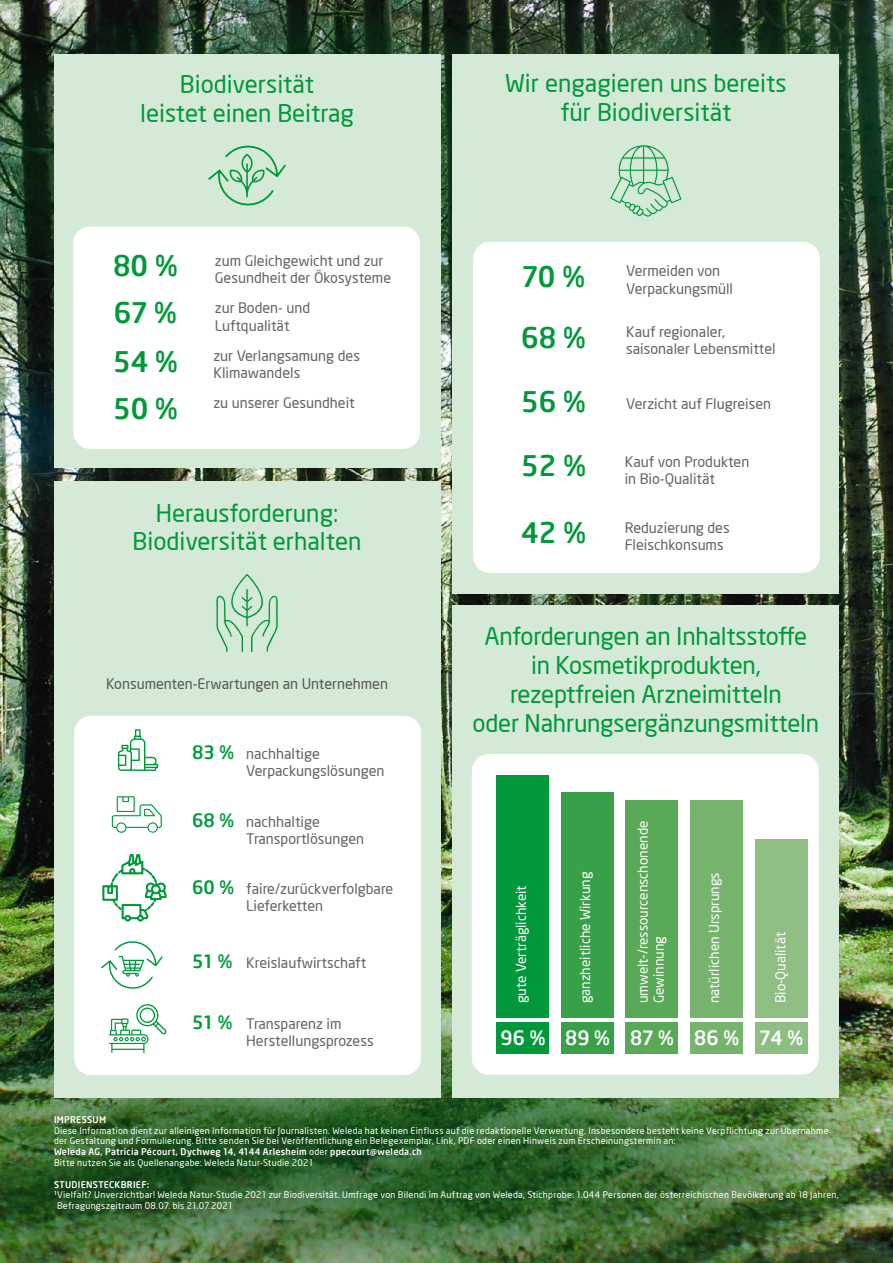
<style>
.page{position:relative;width:893px;height:1263px;background:#fff}
.page>*{position:absolute;margin:0;border:0;box-sizing:border-box;transform-origin:0 0}
.t1{font:700 27.9px/47.2px "Neo Sans Weleda";color:#00983a}
.t2{font:500 24px/28.8px "Neo Sans Weleda";letter-spacing:-.01em;color:#00983a;text-align:center}
.t3{font:700 19.35px "Neo Sans Weleda";color:#fff}
.t4{font:500 14.25px/17.2px "Neo Sans Weleda";color:#646363}
.t5{font:500 14.25px "Neo Sans Weleda";color:#575756}
.t6{font:500 13.5px/16.2px "Neo Sans Weleda";color:#fff}
.t7{font:500 9px/10.8px "Neo Sans Weleda";letter-spacing:.03em;color:#fff}
.t8{font:700 9px "Neo Sans Weleda";letter-spacing:.03em;color:#fff}
.s1{font-weight:700;font-size:18px;color:#00983a}
.s2{font-weight:700}
</style>
<div class="page">
<img style="left:0;top:284px;width:893px;height:715px">
<img style="left:0;top:999px;width:893px;height:264px">
<img style="left:0;top:0;width:453px;height:317px">
<img style="left:444px;top:0;width:449px;height:284px">
<div style="left:54px;top:54px;width:386px;height:414px;background:#d5e9d7"></div>
<div style="left:73px;top:226px;width:347px;height:223px;background:#fff;border-radius:17px"></div>
<svg style="left:208px;top:145px;width:78px;height:61px"></svg>
<div style="left:54px;top:480px;width:386px;height:617px;background:#d5e9d7"></div>
<div style="left:74px;top:716px;width:347px;height:359px;background:#fff;border-radius:17px"></div>
<svg style="left:101px;top:941px;width:62px;height:48px"></svg>
<svg style="left:109px;top:1004px;width:58px;height:49px"></svg>
<svg style="left:103px;top:729px;width:63px;height:192px"></svg>
<div style="left:453px;top:54px;width:386px;height:539px;background:#d5e9d7"></div>
<div style="left:473px;top:242px;width:347px;height:331px;background:#fff;border-radius:17px"></div>
<svg style="left:610px;top:144px;width:72px;height:73px"></svg>
<div style="left:453px;top:605px;width:386px;height:492px;background:#d5e9d7"></div>
<div style="left:472px;top:754px;width:347px;height:321px;background:#fff;border-radius:17px"></div>
<div style="left:497px;top:1022px;width:52px;height:32px;background:#00983a"></div>
<div style="left:561px;top:1022px;width:52px;height:32px;background:#38a048"></div>
<div style="left:626px;top:1022px;width:52px;height:32px;background:#5aa959"></div>
<div style="left:690px;top:1022px;width:53px;height:32px;background:#76b36d"></div>
<div style="left:755px;top:1022px;width:52px;height:32px;background:#8ebe82"></div>
<div style="left:497px;top:775px;width:52px;height:242px;background:#00983a"></div>
<div style="left:561px;top:792px;width:52px;height:225px;background:#38a048"></div>
<div style="left:626px;top:800px;width:52px;height:217px;background:#5aa959"></div>
<div style="left:690px;top:800px;width:53px;height:217px;background:#76b36d"></div>
<div style="left:755px;top:839px;width:52px;height:178px;background:#8ebe82"></div>
<svg style="left:216px;top:574px;width:62px;height:79px"></svg>
<h2 class="t2" style="left:140px;top:69px;width:215px">Biodiversität<br>leistet einen Beitrag</h2>
<h1 class="t1" style="left:113px;top:242px;width:66px">80 %</h1>
<h1 class="t1" style="left:114px;top:289px;width:64px">67 %</h1>
<h1 class="t1" style="left:113px;top:337px;width:66px">54 %<br>50 %</h1>
<h3 class="t4" style="left:215px;top:251px;width:170px">zum Gleichgewicht und zur</h3>
<h3 class="t4" style="left:215px;top:262px;width:178px;line-height:30.6px">Gesundheit der Ökosysteme zur Boden- und</h3>
<h3 class="t4" style="left:215px;top:316px;width:76px">Luftqualität</h3>
<h3 class="t4" style="left:213px;top:347px;width:148px">zur Verlangsamung des<br>Klimawandels</h3>
<h3 class="t4" style="left:213px;top:394px;width:143px">zu unserer Gesundheit</h3>
<h2 class="t2" style="left:133px;top:498px;width:230px">Herausforderung:<br>Biodiversität erhalten</h2>
<h3 class="t5" style="left:106px;top:675px;width:283px">Konsumenten-Erwartungen an Unternehmen</h3>
<h3 class="t4" style="left:246px;top:745px;width:140px;text-indent:-54px"><span class="s1">83 %</span> nachhaltige<br>Verpackungslösungen</h3>
<h3 class="t4" style="left:246px;top:813px;width:120px;text-indent:-54px"><span class="s1">68 %</span> nachhaltige<br>Transportlösungen</h3>
<h3 class="t4" style="left:246px;top:880px;width:149px;text-indent:-54px"><span class="s1">60 %</span> faire/zurückverfolgbare<br>Lieferketten</h3>
<h3 class="t4" style="left:192px;top:954px;width:176px"><span class="s1">51 %</span> Kreislaufwirtschaft</h3>
<h3 class="t4" style="left:246px;top:1015px;width:129px;text-indent:-54px"><span class="s1">51 %</span> Transparenz im<br>Herstellungsprozess</h3>
<h2 class="t2" style="left:505px;top:69px;width:283px">Wir engagieren uns bereits für Biodiversität</h2>
<h1 class="t1" style="left:522px;top:253px;width:64px">70 %</h1>
<h1 class="t1" style="left:521px;top:314px;width:66px">68 %</h1>
<h3 class="t4" style="left:626px;top:262px;width:108px">Vermeiden von<br>Verpackungsmüll</h3>
<h3 class="t4" style="left:626px;top:323px;width:100px">Kauf regionaler,</h3>
<h3 class="t4" style="left:626px;top:340px;width:151px">saisonaler Lebensmittel</h3>
<h1 class="t1" style="left:521px;top:377px;width:66px">56 %</h1>
<h3 class="t4" style="left:626px;top:395px;width:146px">Verzicht auf Flugreisen</h3>
<h1 class="t1" style="left:521px;top:442px;width:66px">52 %</h1>
<h1 class="t1" style="left:521px;top:509px;width:66px">42 %</h1>
<h3 class="t4" style="left:625px;top:453px;width:126px">Kauf von Produkten in Bio-Qualität</h3>
<h3 class="t4" style="left:625px;top:519px;width:106px">Reduzierung des<br>Fleischkonsums</h3>
<h2 class="t2" style="left:473px;top:622px;width:348px">Anforderungen an Inhaltsstoffe in Kosmetikprodukten, rezeptfreien Arzneimitteln<br>oder Nahrungsergänzungsmitteln</h2>
<h3 class="t6" style="left:513px;top:1003px;width:119px;rotate:-90deg">gute Verträglichkeit</h3>
<h3 class="t6" style="left:577px;top:1003px;width:133px;rotate:-90deg">ganzheitliche Wirkung</h3>
<h3 class="t6" style="left:634px;top:1003px;width:184px;rotate:-90deg">umwelt-/ressourcenschonende<br>Gewinnung</h3>
<h3 class="t6" style="left:706px;top:1003px;width:132px;rotate:-90deg">natürlichen Ursprungs</h3>
<h3 class="t6" style="left:772px;top:1003px;width:72px;rotate:-90deg">Bio-Qualität</h3>
<h3 class="t3" style="left:501px;top:1026px;width:304px">96 % 89 % 87 % 86 % 74 %</h3>
<p class="t8" style="left:54px;top:1114px;width:54px">IMPRESSUM</p>
<p class="t7" style="left:54px;top:1125px;width:776px">Diese Information dient zur alleinigen Information für Journalisten. Weleda hat keinen Einfluss auf die redaktionelle Verwertung. Insbesondere besteht keine Verpflichtung zur Übernahme der Gestaltung und Formulierung. Bitte senden Sie bei Veröffentlichung ein Belegexemplar, Link, PDF oder einen Hinweis zum Erscheinungstermin an:<br><span class="s2">Weleda AG, Patricia Pécourt, Dychweg 14, 4144 Arlesheim</span> oder <span class="s2">ppecourt@weleda.ch<br></span>Bitte nutzen Sie als Quellenangabe: Weleda Natur-Studie 2021</p>
<p class="t8" style="left:54px;top:1178px;width:97px">STUDIENSTECKBRIEF:</p>
<p class="t7" style="left:54px;top:1189px;width:786px"><sup>1</sup>Vielfalt? Unverzichtbar! Weleda Natur-Studie 2021 zur Biodiversität. Umfrage von Bilendi im Auftrag von Weleda, Stichprobe: 1.044 Personen der österreichischen Bevölkerung ab 18 Jahren,</p>
<p class="t7" style="left:57px;top:1200px;width:177px">Befragungszeitraum 08.07. bis 21.07.2021</p>
</div>
